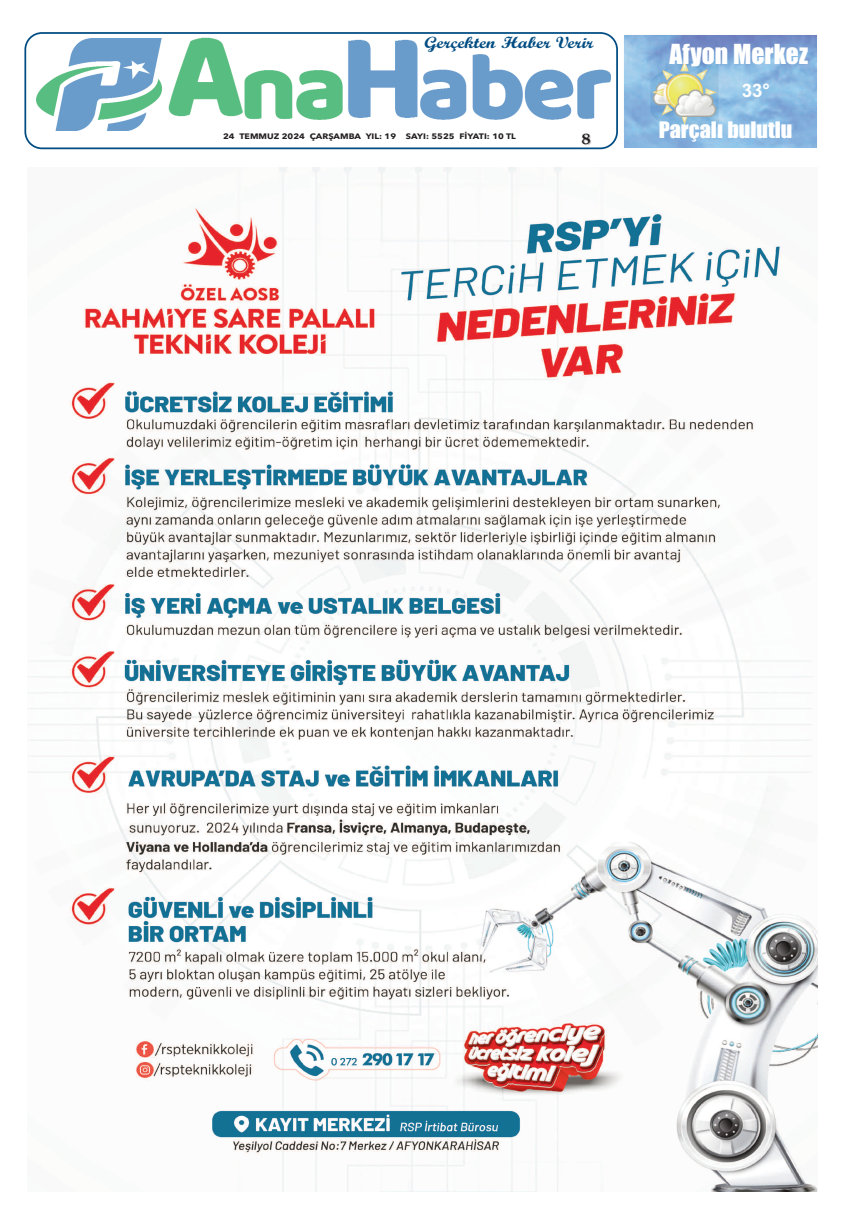
<style>
.page{position:relative;width:844px;height:1216px;background:#fff}
.page>*{position:absolute;margin:0;border:0;box-sizing:border-box;transform-origin:0 0}
.t1{font:25.55px "Impact";color:#fff}
.t2{font:21px "Impact";color:#fff;scale:1.05 1}
.t3{font:700 18.64px "Arial";color:#fff}
.t4{font:16.36px "Script MT Bold";color:#004c82;scale:1.17 1}
.t5{font:700 15.75px "Palatino";color:#231f20;scale:1.19 1}
.t6{font:700 7.88px "Avenir Next LT Pro";color:#231f20;scale:1.13 1}
</style>
<div class="page">
<svg style="left:24px;top:32px;width:593px;height:117px"></svg>
<img style="left:36px;top:39px;width:127px;height:92px">
<img style="left:164px;top:35px;width:80px;height:95px">
<img style="left:345px;top:37px;width:76px;height:93px">
<img style="left:244px;top:63px;width:102px;height:66px">
<img style="left:420px;top:54px;width:190px;height:76px">
<svg style="left:624px;top:35px;width:193px;height:113px"></svg>
<img style="left:624px;top:36px;width:192px;height:111px">
<img style="left:650px;top:61px;width:68px;height:65px">
<img style="left:27px;top:167px;width:790px;height:1024px">
<h3 class="t4" style="left:424px;top:33px;width:146px">Gerçekten Haber Verir</h3>
<p class="t6" style="left:223px;top:133px;width:260px">24 TEMMUZ 2024 ÇARŞAMBA YIL: 19 SAYI: 5525 FİYATI: 10 TL</p>
<h3 class="t5" style="left:581px;top:129px;width:9px">8</h3>
<h1 class="t1" style="left:669px;top:40px;width:140px">Afyon Merkez</h1>
<h3 class="t3" style="left:741px;top:79px;width:30px">33°</h3>
<h2 class="t2" style="left:658px;top:118px;width:129px">Parçalı bulutlu</h2>
</div>
